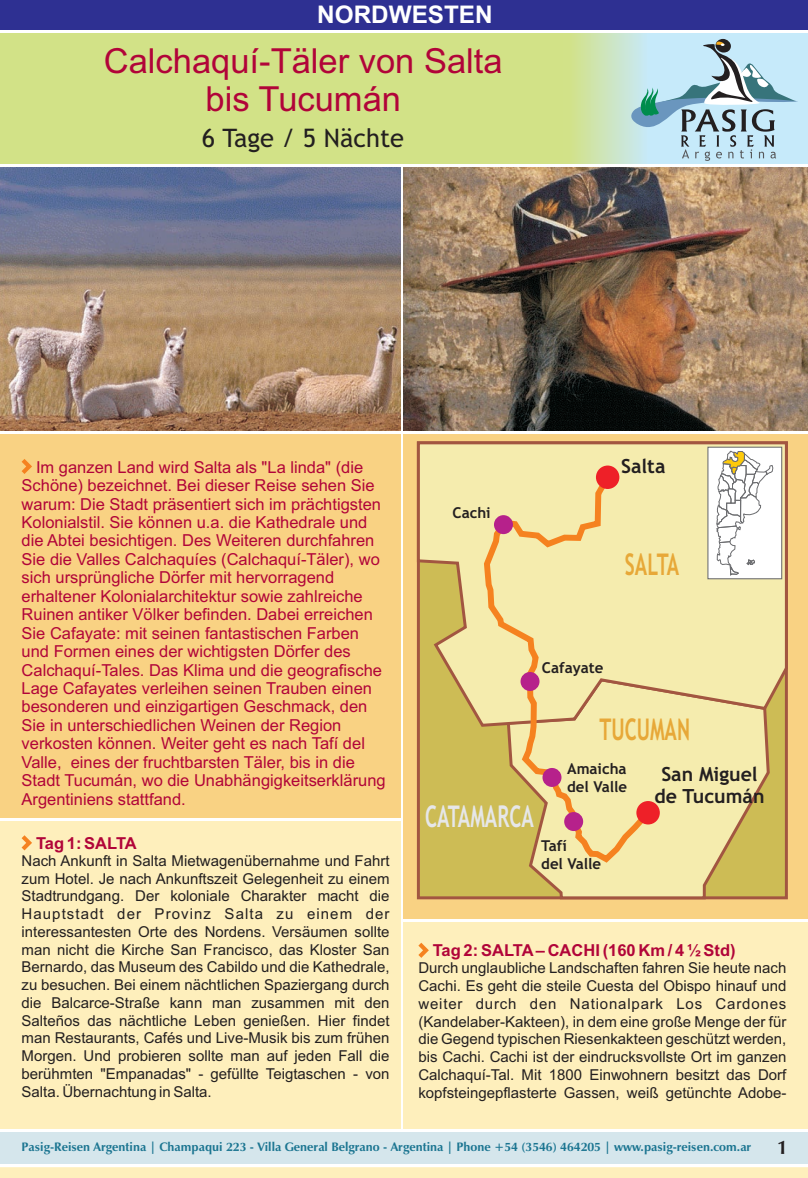
<style>
.page{position:relative;width:808px;height:1178px;background:#fff}
.page>*{position:absolute;margin:0;border:0;box-sizing:border-box;transform-origin:0 0}
.t1{font:34.5px/38.5px "Arial";color:#b10439;text-align:center}
.t2{font:700 30px "Trebuchet MS";color:#e7a838;scale:.65 1}
.t3{font:700 30px "Trebuchet MS";color:#e6e7e9;scale:.65 1}
.t4{font:25.5px "Trebuchet MS";color:#231f20}
.t5{font:700 24.3px "Arial";color:#fff}
.t6{font:700 19.5px/22.6px "Trebuchet MS";color:#231f20;text-align:center}
.t7{font:700 19.5px "Zapf Humanist 601 BT";color:#231f20}
.t8{font:16.5px/18.5px "Arial";color:#b10439}
.t9{font:700 16.5px "Arial";color:#b10439}
.t10{font:700 16.5px "Arial";letter-spacing:-.035em;color:#b10439}
.t11{font:15px/17.7px "Arial";color:#231f20;text-align:justify}
.t12{font:700 15px/17.4px "Trebuchet MS";color:#231f20}
.t13{font:700 12.45px "Zapf Humanist 601 BT";color:#1b7591}
</style>
<div class="page">
<div style="left:404px;top:434px;width:404px;height:484px;background:#f9d283"></div>
<div style="left:0;top:821px;width:400px;height:307px;background:#feefbc"></div>
<div style="left:404px;top:922px;width:404px;height:206px;background:#feefbc"></div>
<div style="left:0;top:434px;width:400px;height:384px;background:#f9d283"></div>
<div style="left:0;top:0;width:808px;height:30px;background:#2e3092"></div>
<div style="left:0;top:33px;width:605px;height:131px;background:#d2e287"></div>
<svg style="left:576px;top:33px;width:232px;height:131px;background:#cbe6c9"></svg>
<svg style="left:628px;top:39px;width:170px;height:122px;background:#accdd9"></svg>
<img style="left:0;top:167px;width:400px;height:263px">
<img style="left:404px;top:167px;width:404px;height:263px">
<svg style="left:22px;top:835px;width:10px;height:15px"></svg>
<svg style="left:416px;top:728px;width:372px;height:172px;background:#c9b353"></svg>
<svg style="left:505px;top:728px;width:266px;height:172px;background:#e6d792"></svg>
<svg style="left:416px;top:441px;width:372px;height:287px;background:#e9da99"></svg>
<svg style="left:481px;top:469px;width:175px;height:397px;background:#efe09d"></svg>
<div style="left:596px;top:465px;width:23px;height:24px;background:#ee2028;border-radius:50%"></div>
<div style="left:494px;top:515px;width:19px;height:19px;background:#b6218b;border-radius:50%"></div>
<div style="left:636px;top:801px;width:24px;height:23px;background:#ee2028;border-radius:50%"></div>
<div style="left:520px;top:672px;width:19px;height:19px;background:#b6218b;border-radius:50%"></div>
<div style="left:542px;top:768px;width:19px;height:19px;background:#b6218b;border-radius:50%"></div>
<div style="left:564px;top:812px;width:19px;height:19px;background:#b6218b;border-radius:50%"></div>
<svg style="left:707px;top:402px;width:76px;height:178px;background:#ddd5ca"></svg>
<svg style="left:22px;top:459px;width:10px;height:15px"></svg>
<svg style="left:0;top:1167px;width:808px;height:11px;background:#feefbd"></svg>
<div style="left:0;top:1132px;width:808px;height:31px;background:#d5e6ec"></div>
<svg style="left:418px;top:943px;width:11px;height:15px"></svg>
<h3 class="t5" style="left:317px;top:5px;width:177px">NORDWESTEN</h3>
<h1 class="t1" style="left:104px;top:45px;width:400px">Calchaquí-Täler von Salta bis Tucumán</h1>
<h3 class="t4" style="left:202px;top:128px;width:204px">6 Tage / 5 Nächte</h3>
<p class="t8" style="left:22px;top:459px;width:366px;text-indent:14px">Im ganzen Land wird Salta als "La linda" (die Schöne) bezeichnet. Bei dieser Reise sehen Sie warum: Die Stadt präsentiert sich im prächtigsten Kolonialstil. Sie können u.a. die Kathedrale und die Abtei besichtigen. Des Weiteren durchfahren Sie die Valles Calchaquíes (Calchaquí-Täler), wo sich ursprüngliche Dörfer mit hervorragend erhaltener Kolonialarchitektur sowie zahlreiche Ruinen antiker Völker befinden. Dabei erreichen Sie Cafayate: mit seinen fantastischen Farben und Formen eines der wichtigsten Dörfer des Calchaquí-Tales. Das Klima und die geografische Lage Cafayates verleihen seinen Trauben einen besonderen und einzigartigen Geschmack, den Sie in unterschiedlichen Weinen der Region verkosten können. Weiter geht es nach Tafí del Valle, eines der fruchtbarsten Täler, bis in die Stadt Tucumán, wo die Unabhängigkeitserklärung Argentiniens stattfand.</p>
<h3 class="t6" style="left:621px;top:457px;width:46px">Salta</h3>
<p class="t12" style="left:452px;top:505px;width:40px">Cachi</p>
<h2 class="t2" style="left:625px;top:553px;width:85px">SALTA</h2>
<p class="t12" style="left:542px;top:660px;width:63px">Cafayate</p>
<h2 class="t2" style="left:599px;top:718px;width:141px">TUCUMAN</h2>
<p class="t12" style="left:567px;top:762px;width:61px">Amaicha del Valle</p>
<h3 class="t6" style="left:654px;top:764px;width:111px">San Miguel de Tucumán</h3>
<h2 class="t3" style="left:425px;top:804px;width:168px">CATAMARCA</h2>
<p class="t10" style="left:36px;top:836px;width:102px">Tag 1: SALTA</p>
<p class="t11" style="left:22px;top:853px;width:369px">Nach Ankunft in Salta Mietwagenübernahme und Fahrt zum Hotel. Je nach Ankunftszeit Gelegenheit zu einem Stadtrundgang. Der koloniale Charakter macht die Hauptstadt der Provinz Salta zu einem der interessantesten Orte des Nordens. Versäumen sollte man nicht die Kirche San Francisco, das Kloster San Bernardo, das Museum des Cabildo und die Kathedrale, zu besuchen. Bei einem nächtlichen Spaziergang durch die Balcarce-Straße kann man zusammen mit den Salteños das nächtliche Leben genießen. Hier findet man Restaurants, Cafés und Live-Musik bis zum frühen Morgen. Und probieren sollte man auf jeden Fall die berühmten "Empanadas" - gefüllte Teigtaschen - von Salta. Übernachtung in Salta.</p>
<p class="t12" style="left:541px;top:839px;width:61px">Tafí<br>del Valle</p>
<p class="t9" style="left:433px;top:944px;width:304px">Tag 2: SALTA– CACHI (160 Km / 4 ½ Std)</p>
<p class="t11" style="left:418px;top:961px;width:369px">Durch unglaubliche Landschaften fahren Sie heute nach Cachi. Es geht die steile Cuesta del Obispo hinauf und weiter durch den Nationalpark Los Cardones (Kandelaber-Kakteen), in dem eine große Menge der für die Gegend typischen Riesenkakteen geschützt werden, bis Cachi. Cachi ist der eindrucksvollste Ort im ganzen Calchaquí-Tal. Mit 1800 Einwohnern besitzt das Dorf kopfsteingepflasterte Gassen, weiß getünchte Adobe-</p>
<p class="t13" style="left:22px;top:1141px;width:731px">Pasig-Reisen Argentina | Champaqui 223 - Villa General Belgrano - Argentina | Phone +54 (3546) 464205 | www.pasig-reisen.com.ar</p>
<h3 class="t7" style="left:777px;top:1139px;width:12px">1</h3>
</div>
